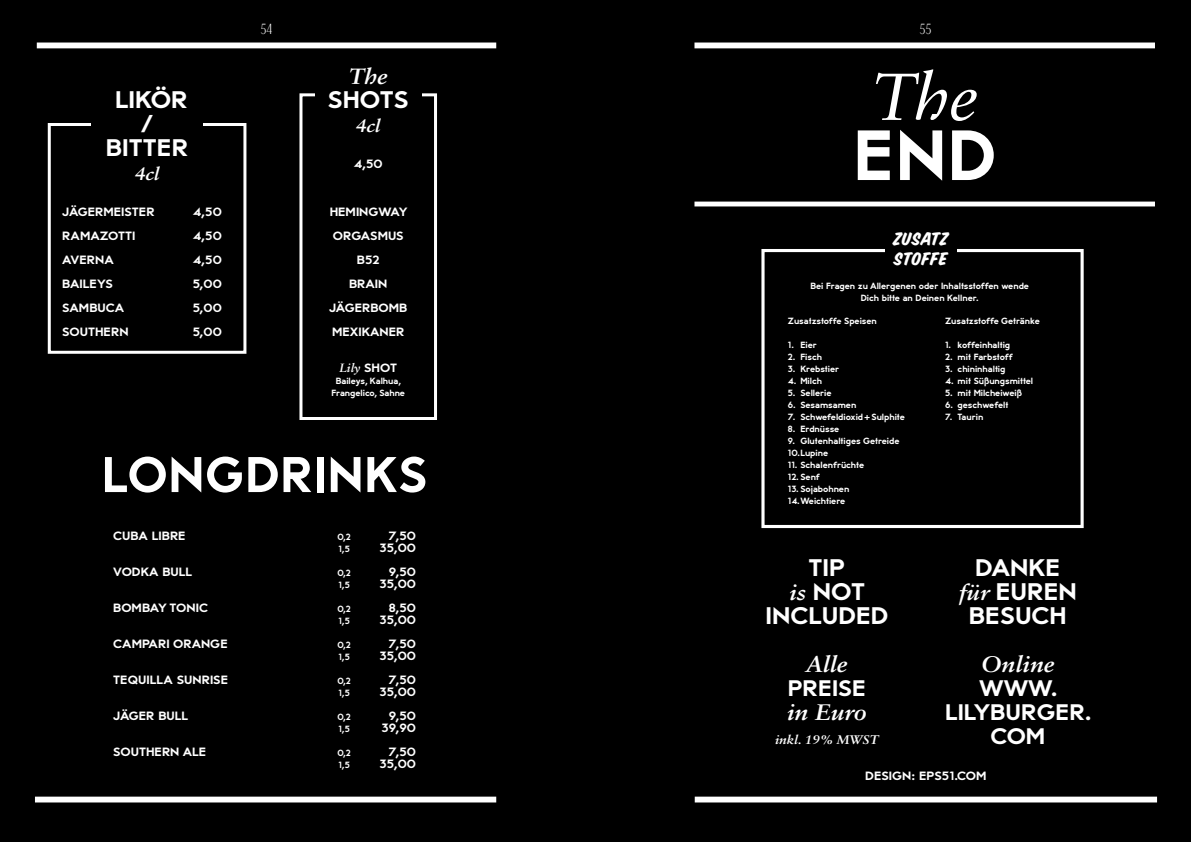
<style>
.page{position:relative;width:1191px;height:842px;background:#000}
.page>*{position:absolute;margin:0;border:0;box-sizing:border-box;transform-origin:0 0}
.t1{font:700 70.8px "Station 51";color:#fff}
.t2{font:italic 66.3px "Sabon LT Std";color:#fff}
.t3{font:700 50px "Station 51";letter-spacing:.02em;color:#fff}
.t4{font:700 24px/24px "Station 51";color:#fff;text-align:center;scale:1.07 1}
.t5{font:700 22.5px/24px "Station 51";color:#fff;text-align:center;scale:1.07 1}
.t6{font:italic 700 22.5px "Sabon LT Std";color:#fff;scale:1.07 1}
.t7{font:italic 700 22px "Sabon LT Std";color:#fff;scale:1.07 1}
.t8{font:20px/19.4px "House Sampler House Slant";letter-spacing:.02em;color:#fff;scale:1.07 1}
.t9{font:italic 700 18px "Sabon LT Std";letter-spacing:-.005em;color:#fff;scale:1.07 1}
.t10{font:300 condensed 14.6px "New Face";color:#fff;scale:1.07 1}
.t11{font:italic 700 12.5px "Sabon LT Std";color:#fff;scale:1.07 1}
.t12{font:700 12px/24px "Station 51";color:#fff;text-align:center;scale:1.07 1}
.t13{font:italic 700 12px "Sabon LT Std";color:#fff}
.t14{font:700 9px/12px "Station 51";letter-spacing:-.005em;color:#fff;text-align:center}
.s1{font-family:"Station 51";font-style:normal}
.s2{font-family:"Sabon LT Std";font-style:italic;font-size:22px}
</style>
<div class="page">
<div style="left:37px;top:43px;width:459px;height:5px;background:#fff"></div>
<div style="left:694px;top:43px;width:461px;height:5px;background:#fff"></div>
<div style="left:35px;top:797px;width:461px;height:5px;background:#fff"></div>
<div style="left:694px;top:797px;width:463px;height:5px;background:#fff"></div>
<div style="left:299px;top:93px;width:138px;height:327px;border:3px solid #fff"></div>
<div style="left:315px;top:60px;width:106px;height:72px;background:#000"></div>
<div style="left:48px;top:123px;width:198px;height:231px;border:3px solid #fff"></div>
<div style="left:91px;top:72px;width:112px;height:108px;background:#000"></div>
<hr style="left:694px;top:202px;width:461px;height:4px;background:#fff">
<div style="left:761px;top:249px;width:322px;height:279px;background:#000;border:3px solid #fff"></div>
<div style="left:885px;top:231px;width:71px;height:39px;background:#000"></div>
<h3 class="t10" style="left:260px;top:22px;width:13px">54</h3>
<h3 class="t10" style="left:919px;top:22px;width:13px">55</h3>
<h3 class="t4" style="left:106px;top:88px;width:79px">LIKÖR /<br>BITTER</h3>
<h3 class="t9" style="left:135px;top:163px;width:25px">4cl</h3>
<h3 class="t12" style="left:62px;top:200px;width:88px">JÄGERMEISTER</h3>
<h3 class="t12" style="left:193px;top:200px;width:29px">4,50</h3>
<h3 class="t12" style="left:62px;top:224px;width:70px">RAMAZOTTI</h3>
<h3 class="t12" style="left:193px;top:224px;width:29px">4,50</h3>
<h3 class="t12" style="left:62px;top:248px;width:50px">AVERNA</h3>
<h3 class="t12" style="left:193px;top:248px;width:29px">4,50</h3>
<h3 class="t12" style="left:62px;top:272px;width:49px">BAILEYS</h3>
<h3 class="t12" style="left:193px;top:272px;width:29px">5,00</h3>
<h3 class="t12" style="left:62px;top:296px;width:59px">SAMBUCA</h3>
<h3 class="t12" style="left:193px;top:296px;width:29px">5,00</h3>
<h3 class="t12" style="left:62px;top:320px;width:63px">SOUTHERN</h3>
<h3 class="t12" style="left:193px;top:320px;width:29px">5,00</h3>
<h3 class="t7" style="left:349px;top:63px;width:38px">The</h3>
<h3 class="t4" style="left:328px;top:88px;width:77px">SHOTS</h3>
<h3 class="t9" style="left:356px;top:115px;width:25px">4cl</h3>
<h3 class="t12" style="left:354px;top:152px;width:29px">4,50</h3>
<h3 class="t12" style="left:329px;top:200px;width:75px">HEMINGWAY<br>ORGASMUS<br>B52<br>BRAIN<br>JÄGERBOMB<br>MEXIKANER</h3>
<h3 class="t13" style="left:339px;top:361px;width:59px">Lily <span class="s1">SHOT</span></h3>
<p class="t14" style="left:331px;top:375px;width:75px">Baileys, Kalhua,<br>Frangelico, Sahne</p>
<h3 class="t3" style="left:102px;top:445px;width:327px">LONGDRINKS</h3>
<h3 class="t12" style="left:113px;top:524px;width:69px">CUBA LIBRE</h3>
<p class="t14" style="left:337px;top:531px;width:15px">0,2</p>
<h3 class="t12" style="left:388px;top:524px;width:27px">7,50</h3>
<p class="t14" style="left:338px;top:543px;width:13px">1,5</p>
<h3 class="t12" style="left:379px;top:536px;width:36px">35,00</h3>
<h3 class="t12" style="left:113px;top:560px;width:75px">VODKA BULL</h3>
<p class="t14" style="left:337px;top:567px;width:15px">0,2</p>
<h3 class="t12" style="left:389px;top:560px;width:27px">9,50</h3>
<p class="t14" style="left:338px;top:579px;width:13px">1,5</p>
<h3 class="t12" style="left:379px;top:572px;width:36px">35,00</h3>
<h3 class="t12" style="left:113px;top:596px;width:90px">BOMBAY TONIC</h3>
<p class="t14" style="left:337px;top:603px;width:15px">0,2</p>
<h3 class="t12" style="left:389px;top:596px;width:27px">8,50</h3>
<p class="t14" style="left:338px;top:615px;width:13px">1,5</p>
<h3 class="t12" style="left:379px;top:608px;width:36px">35,00</h3>
<h3 class="t12" style="left:113px;top:632px;width:108px">CAMPARI ORANGE</h3>
<p class="t14" style="left:337px;top:639px;width:15px">0,2</p>
<h3 class="t12" style="left:388px;top:632px;width:27px">7,50</h3>
<p class="t14" style="left:338px;top:651px;width:13px">1,5</p>
<h3 class="t12" style="left:379px;top:644px;width:36px">35,00</h3>
<h3 class="t12" style="left:113px;top:668px;width:109px">TEQUILLA SUNRISE</h3>
<p class="t14" style="left:337px;top:675px;width:15px">0,2</p>
<h3 class="t12" style="left:388px;top:668px;width:27px">7,50</h3>
<p class="t14" style="left:338px;top:687px;width:13px">1,5</p>
<h3 class="t12" style="left:379px;top:680px;width:36px">35,00</h3>
<h3 class="t12" style="left:113px;top:704px;width:71px">JÄGER BULL</h3>
<p class="t14" style="left:337px;top:711px;width:15px">0,2</p>
<h3 class="t12" style="left:389px;top:704px;width:27px">9,50</h3>
<p class="t14" style="left:338px;top:723px;width:13px">1,5</p>
<h3 class="t12" style="left:381px;top:716px;width:34px">39,90</h3>
<h3 class="t12" style="left:113px;top:740px;width:88px">SOUTHERN ALE</h3>
<p class="t14" style="left:337px;top:747px;width:15px">0,2</p>
<h3 class="t12" style="left:388px;top:740px;width:27px">7,50</h3>
<p class="t14" style="left:338px;top:759px;width:13px">1,5</p>
<h3 class="t12" style="left:379px;top:752px;width:36px">35,00</h3>
<h2 class="t2" style="left:871px;top:59px;width:108px">The</h2>
<h1 class="t1" style="left:853px;top:113px;width:144px">END</h1>
<h3 class="t8" style="left:893px;top:230px;width:53px">ZUSATZ<br>STOFFE</h3>
<p class="t14" style="left:810px;top:279px;width:220px">Bei Fragen zu Allergenen oder Inhaltsstoffen wende<br>Dich bitte an Deinen Kellner.</p>
<p class="t14" style="left:788px;top:315px;width:90px">Zusatzstoffe Speisen</p>
<p class="t14" style="left:788px;top:339px;width:30px">1. Eier</p>
<p class="t14" style="left:788px;top:351px;width:36px">2. Fisch</p>
<p class="t14" style="left:788px;top:363px;width:53px">3. Krebstier</p>
<p class="t14" style="left:788px;top:375px;width:36px">4. Milch</p>
<p class="t14" style="left:788px;top:387px;width:45px">5. Sellerie</p>
<p class="t14" style="left:788px;top:399px;width:70px">6. Sesamsamen</p>
<p class="t14" style="left:788px;top:411px;width:118px">7. Schwefeldioxid+Sulphite</p>
<p class="t14" style="left:788px;top:423px;width:53px">8. Erdnüsse</p>
<p class="t14" style="left:788px;top:435px;width:113px;text-align:left">9. Glutenhaltiges Getreide<br>10.Lupine</p>
<p class="t14" style="left:788px;top:459px;width:78px">11. Schalenfrüchte</p>
<p class="t14" style="left:788px;top:471px;width:34px">12. Senf</p>
<p class="t14" style="left:788px;top:483px;width:63px;text-align:left">13. Sojabohnen<br>14.Weichtiere</p>
<h3 class="t4" style="left:765px;top:556px;width:116px">TIP<br><span class="s2">is</span> NOT<br>INCLUDED</h3>
<h3 class="t6" style="left:806px;top:651px;width:40px">Alle</h3>
<h3 class="t5" style="left:787px;top:676px;width:75px">PREISE</h3>
<h3 class="t6" style="left:787px;top:699px;width:76px">in Euro</h3>
<h3 class="t11" style="left:775px;top:732px;width:98px">inkl. 19% MWST</h3>
<p class="t14" style="left:945px;top:315px;width:96px">Zusatzstoffe Getränke</p>
<p class="t14" style="left:945px;top:339px;width:67px">1. koffeinhaltig</p>
<p class="t14" style="left:945px;top:351px;width:69px">2. mit Farbstoff</p>
<p class="t14" style="left:945px;top:363px;width:62px">3. chininhaltig</p>
<p class="t14" style="left:945px;top:375px;width:90px">4. mit Süßungsmittel</p>
<p class="t14" style="left:945px;top:387px;width:78px">5. mit Milcheiweiß</p>
<p class="t14" style="left:945px;top:399px;width:65px">6. geschwefelt</p>
<p class="t14" style="left:945px;top:411px;width:40px">7. Taurin</p>
<h3 class="t4" style="left:958px;top:556px;width:112px">DANKE <span class="s2">für</span> EUREN<br>BESUCH</h3>
<h3 class="t6" style="left:981px;top:651px;width:70px">Online</h3>
<h3 class="t5" style="left:945px;top:676px;width:138px">WWW.<br>LILYBURGER.<br>COM</h3>
<h3 class="t12" style="left:865px;top:764px;width:115px">DESIGN: EPS51.COM</h3>
</div>
